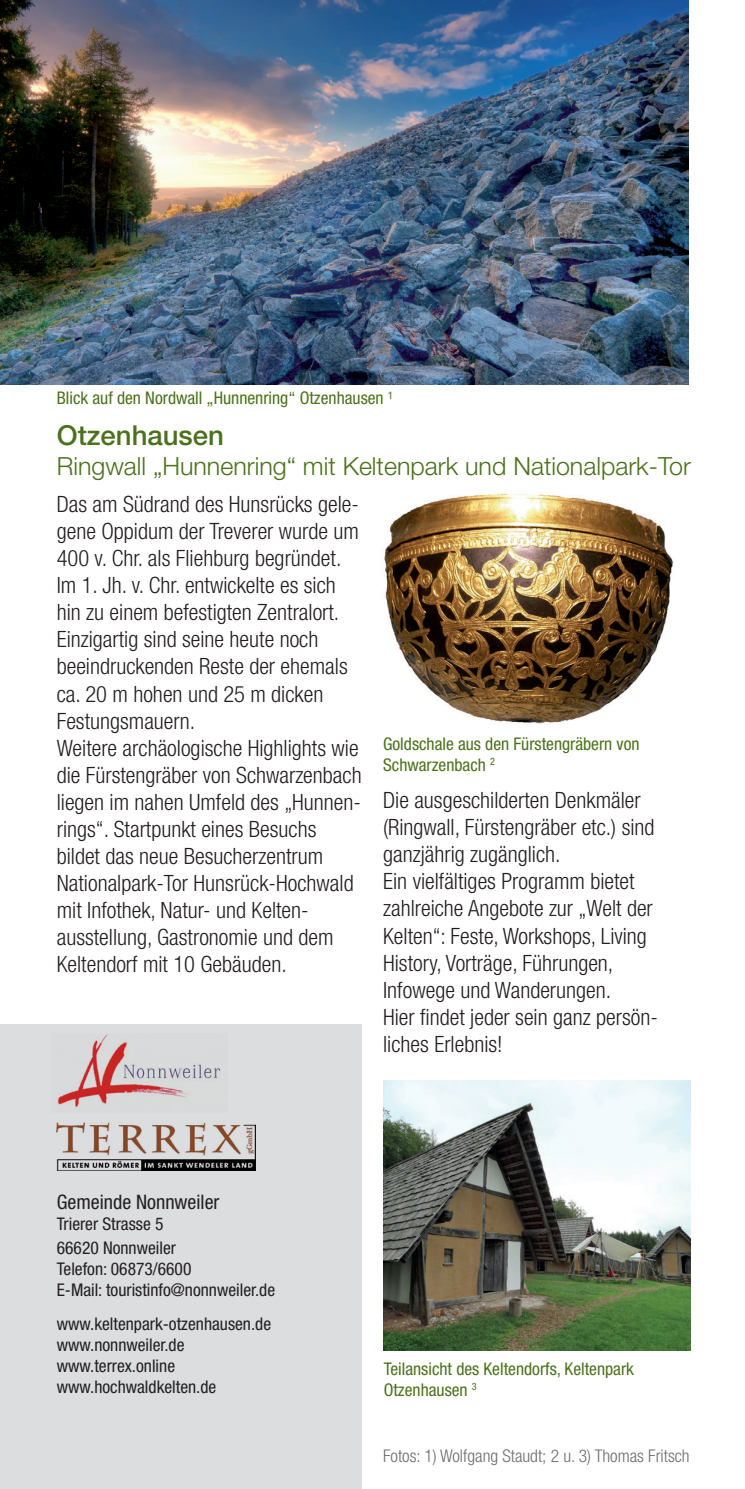
<style>
.page{position:relative;width:745px;height:1489px;background:#fff}
.page>*{position:absolute;margin:0;border:0;box-sizing:border-box;transform-origin:0 0}
.t1{font:500 27.5px "Helvetica Neue LT Pro";color:#4b711c}
.t2{font:300 25px "Helvetica Neue LT Pro";color:#4b711c}
.t3{font:300 condensed 22.5px/27px "Helvetica Neue LT Pro";color:#231f20}
.t4{font:condensed 20px "Helvetica Neue LT Pro";color:#231f20}
.t5{font:condensed 17.5px/21px "Helvetica Neue LT Pro";color:#231f20}
.t6{font:condensed 17.5px/21px "Helvetica Neue LT Pro";color:#4b711c}
.t7{font:300 condensed 17.5px "Helvetica Neue LT Pro";color:#6c6d70}
.s1{font-weight:300}
</style>
<div class="page">
<img style="left:384px;top:493px;width:290px;height:231px">
<img style="left:0;top:0;width:687px;height:384px">
<div style="left:0;top:1024px;width:361px;height:464px;background:#dcdddf"></div>
<img style="left:57px;top:1122px;width:198px;height:48px">
<img style="left:57px;top:1034px;width:164px;height:73px">
<img style="left:383px;top:1080px;width:307px;height:270px">
<p class="t6" style="left:57px;top:387px;width:338px">Blick auf den Nordwall „Hunnenring“ Otzenhausen <span class="s1">¹</span></p>
<p class="t1" style="left:57px;top:419px;width:169px">Otzenhausen</p>
<p class="t2" style="left:57px;top:451px;width:635px">Ringwall „Hunnenring“ mit Keltenpark und Nationalpark-Tor</p>
<p class="t3" style="left:57px;top:490px;width:306px">Das am Südrand des Hunsrücks gele&shy;gene Oppidum der Treverer wurde um 400 v. Chr. als Fliehburg begründet.<br>Im 1. Jh. v. Chr. entwickelte es sich hin zu einem befestigten Zentralort.<br>Einzigartig sind seine heute noch beeindruckenden Reste der ehemals ca. 20 m hohen und 25 m dicken Festungsmauern.<br>Weitere archäologische Highlights wie die Fürstengräber von Schwarzenbach liegen im nahen Umfeld des „Hunnen&shy;rings“. Startpunkt eines Besuchs bildet das neue Besucherzentrum Nationalpark-Tor Hunsrück-Hochwald mit Infothek, Natur- und Kelten&shy;ausstellung, Gastronomie und dem Keltendorf mit 10 Gebäuden.</p>
<p class="t6" style="left:383px;top:732px;width:258px">Goldschale aus den Fürstengräbern von<br>Schwarzenbach <sup>2</sup></p>
<p class="t3" style="left:383px;top:786px;width:273px">Die ausgeschilderten Denkmäler (Ringwall, Fürstengräber etc.) sind ganzjährig zugänglich.<br>Ein vielfältiges Programm bietet zahlreiche Angebote zur „Welt der<br>Kelten“: Feste, Workshops, Living<br>History, Vorträge, Führungen,<br>Infowege und Wanderungen.<br>Hier findet jeder sein ganz persön‑ liches Erlebnis!</p>
<p class="t4" style="left:57px;top:1190px;width:164px">Gemeinde Nonnweiler</p>
<p class="t5" style="left:57px;top:1211px;width:121px;line-height:24px">Trierer Strasse 5<br>66620 Nonnweiler</p>
<p class="t5" style="left:57px;top:1258px;width:220px">Telefon: 06873/6600<br>E-Mail: touristinfo@nonnweiler.de</p>
<p class="t5" style="left:57px;top:1312px;width:216px">www.keltenpark-otzenhausen.de www.nonnweiler.de www.terrex.online www.hochwaldkelten.de</p>
<p class="t6" style="left:383px;top:1357px;width:252px">Teilansicht des Keltendorfs, Keltenpark<br>Otzenhausen <sup>3</sup></p>
<p class="t7" style="left:383px;top:1445px;width:308px">Fotos: 1) Wolfgang Staudt; 2 u. 3) Thomas Fritsch</p>
</div>
